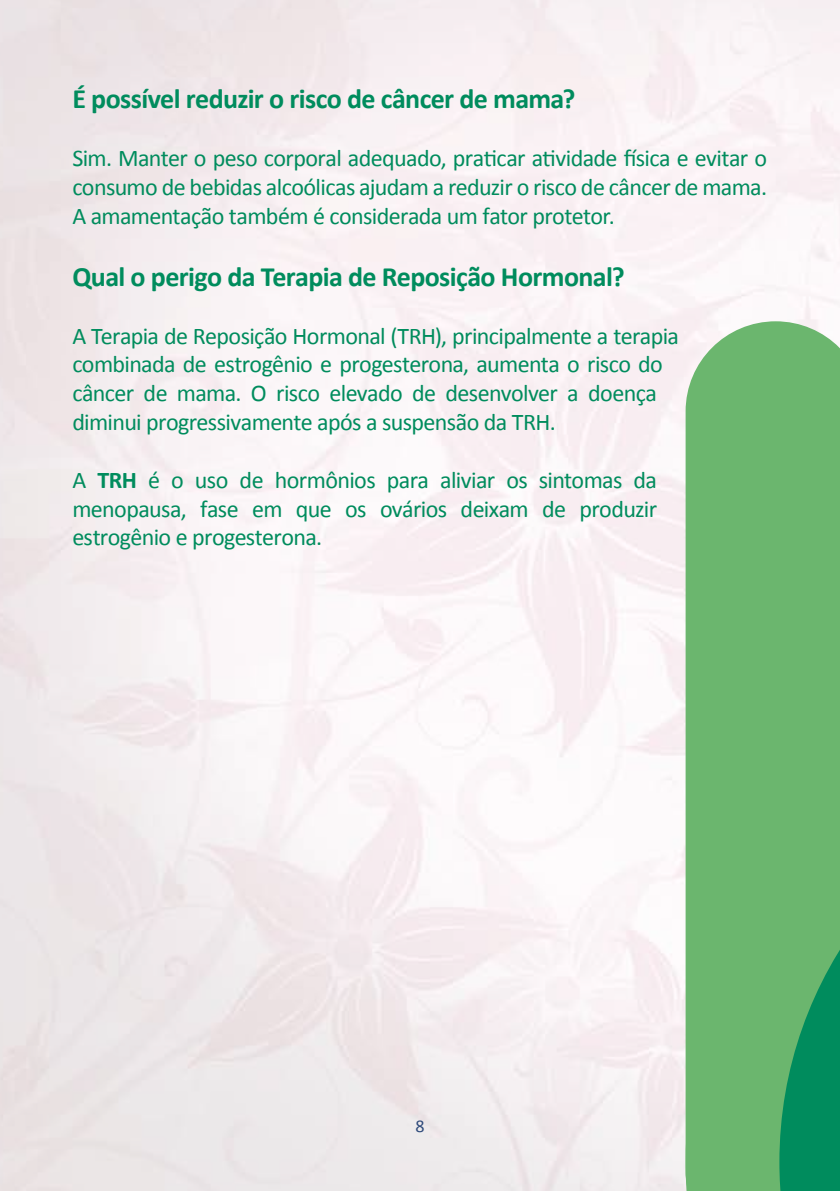
<style>
.page{position:relative;width:840px;height:1191px;background:#fff}
.page>*{position:absolute;margin:0;border:0;box-sizing:border-box;transform-origin:0 0}
.t1{font:700 28px "Calibri";letter-spacing:-.02em;color:#008c5d}
.t2{font:24px/28.8px "Calibri";letter-spacing:-.025em;color:#008c5d;text-align:justify}
.t3{font:18px "Calibri";color:#2e4a7a}
.s1{font-weight:700}
</style>
<div class="page">
<div style="left:685px;top:321px;width:154px;height:870px;background:#6bb66e"></div>
<svg style="left:779px;top:768px;width:60px;height:423px;background:#42a667"></svg>
<p class="t1" style="left:72px;top:81px;width:504px">É possível reduzir o risco de câncer de mama?</p>
<p class="t2" style="left:72px;top:144px;width:695px">Sim. Manter o peso corporal adequado, praticar atividade física e evitar o consumo de bebidas alcoólicas ajudam a reduzir o risco de câncer de mama.<br>A amamentação também é considerada um fator protetor.</p>
<p class="t1" style="left:72px;top:259px;width:553px">Qual o perigo da Terapia de Reposição Hormonal?</p>
<p class="t2" style="left:72px;top:321px;width:608px;text-align:left">A Terapia de Reposição Hormonal (TRH), principalmente a terapia combinada de estrogênio e progesterona, aumenta o risco do câncer de mama. O risco elevado de desenvolver a doença diminui progressivamente após a suspensão da TRH.</p>
<p class="t2" style="left:72px;top:465px;width:586px">A <span class="s1">TRH</span> é o uso de hormônios para aliviar os sintomas da menopausa, fase em que os ovários deixam de produzir estrogênio e progesterona.</p>
<p class="t3" style="left:415px;top:1115px;width:11px">8</p>
</div>
